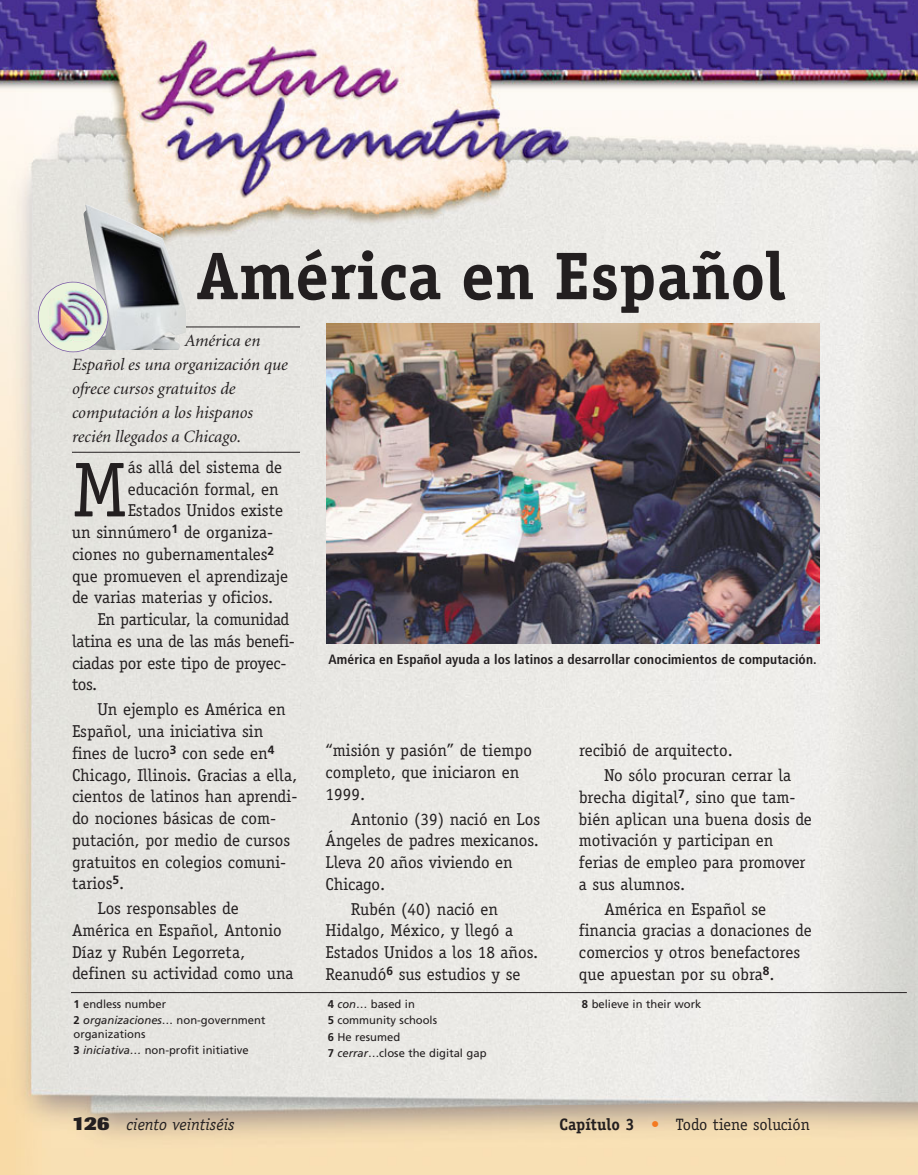
<style>
.page{position:relative;width:918px;height:1175px;background:#fff}
.page>*{position:absolute;margin:0;border:0;box-sizing:border-box;transform-origin:0 0}
.t1{font:77.85px "Officina Serif";color:#231f20}
.t2{font:700 67.5px "Officina Serif";color:#231f20}
.t3{font:17.25px/21.8px "Officina Serif";color:#231f20}
.t4{font:italic 17.25px/24px "Minion";color:#231f20}
.t5{font:16.5px "Officina Serif";color:#231f20}
.t6{font:italic 16.5px "Officina Serif";color:#231f20}
.t7{font:700 condensed 13.5px "Frutiger";letter-spacing:.01em;color:#231f20}
.t8{font:11.25px/16.5px "Frutiger";color:#231f20}
.s1{font-weight:700}
.s2{font-style:italic}
.s3{font-family:"Imago";font-weight:800;font-style:normal;font-size:19.5px}
.s4{color:#f47920}
</style>
<div class="page">
<img style="left:0;top:0;width:918px;height:1174px">
<h2 class="t2" style="left:196px;top:251px;width:591px">América en Español</h2>
<p class="t4" style="left:72px;top:330px;width:217px;text-indent:113px">América en<br>Español es una organización que ofrece cursos gratuitos de computación a los hispanos recién llegados a Chicago.</p>
<h1 class="t1" style="left:72px;top:460px;width:56px">M</h1>
<p class="t3" style="left:128px;top:457px;width:156px">ás allá del sistema de</p>
<p class="t3" style="left:128px;top:479px;width:153px">educación formal, en</p>
<p class="t3" style="left:128px;top:501px;width:157px">Estados Unidos existe</p>
<p class="t3" style="left:72px;top:523px;width:203px">un sinnúmero<sup>1</sup> de organiza-</p>
<p class="t3" style="left:72px;top:544px;width:204px">ciones no gubernamentales<sup>2</sup></p>
<p class="t3" style="left:72px;top:566px;width:218px">que promueven el aprendizaje</p>
<p class="t3" style="left:72px;top:588px;width:203px">de varias materias y oficios.</p>
<p class="t3" style="left:97px;top:610px;width:194px">En particular, la comunidad</p>
<p class="t3" style="left:72px;top:631px;width:225px">latina es una de las más benefi-</p>
<p class="t3" style="left:72px;top:653px;width:216px">ciadas por este tipo de proyec-</p>
<p class="t3" style="left:72px;top:675px;width:27px">tos.</p>
<p class="t3" style="left:72px;top:700px;width:227px;text-indent:25px">Un ejemplo es América en<br>Español, una iniciativa sin fines de lucro<sup>3</sup> con sede en<sup>4<br></sup>Chicago, Illinois. Gracias a ella, cientos de latinos han aprendi&shy;do nociones básicas de com&shy;putación, por medio de cursos gratuitos en colegios comuni&shy;tarios<sup>5</sup>.</p>
<p class="t3" style="left:72px;top:898px;width:223px;text-indent:25px">Los responsables de<br>América en Español, Antonio<br>Díaz y Rubén Legorreta, definen su actividad como una</p>
<p class="t8" style="left:73px;top:996px;width:193px"><span class="s1">1</span> endless number<br><span class="s1">2</span> <span class="s2">organizaciones</span>… non-government</p>
<p class="t8" style="left:73px;top:1026px;width:177px">organizations<br><span class="s1">3</span> <span class="s2">iniciativa…</span> non-profit initiative</p>
<p class="t7" style="left:328px;top:653px;width:490px">América en Español ayuda a los latinos a desarrollar conocimientos de computación.</p>
<p class="t3" style="left:326px;top:741px;width:208px">“misión y pasión” de tiempo completo, que iniciaron en<br>1999.</p>
<p class="t3" style="left:326px;top:809px;width:216px;text-indent:25px">Antonio (39) nació en Los<br>Ángeles de padres mexicanos.<br>Lleva 20 años viviendo en<br>Chicago.</p>
<p class="t3" style="left:326px;top:899px;width:214px;text-indent:25px">Rubén (40) nació en<br>Hidalgo, México, y llegó a<br>Estados Unidos a los 18 años.<br>Reanudó<sup>6</sup> sus estudios y se</p>
<p class="t3" style="left:604px;top:739px;width:188px;line-height:24.8px;text-indent:-25px">recibió de arquitecto.<br>No sólo procuran cerrar la</p>
<p class="t3" style="left:579px;top:787px;width:234px">brecha digital<sup>7</sup>, sino que tam&shy;bién aplican una buena dosis de motivación y participan en ferias de empleo para promover a sus alumnos.</p>
<p class="t3" style="left:579px;top:899px;width:234px;text-indent:25px">América en Español se financia gracias a donaciones de comercios y otros benefactores que apuestan por su obra<sup>8</sup>.</p>
<p class="t8" style="left:328px;top:996px;width:160px"><span class="s1">4</span> <span class="s2">con</span>… based in<br><span class="s1">5</span> community schools<br><span class="s1">6</span> He resumed<br><span class="s1">7</span> <span class="s2">cerrar</span>…close the digital gap</p>
<p class="t8" style="left:582px;top:996px;width:121px"><span class="s1">8</span> believe in their work</p>
<p class="t6" style="left:72px;top:1118px;width:164px"><span class="s3">126</span> ciento veintiséis</p>
<p class="t5" style="left:559px;top:1118px;width:252px"><span class="s1">Capítulo 3</span> <span class="s4">•</span> Todo tiene solución</p>
</div>
